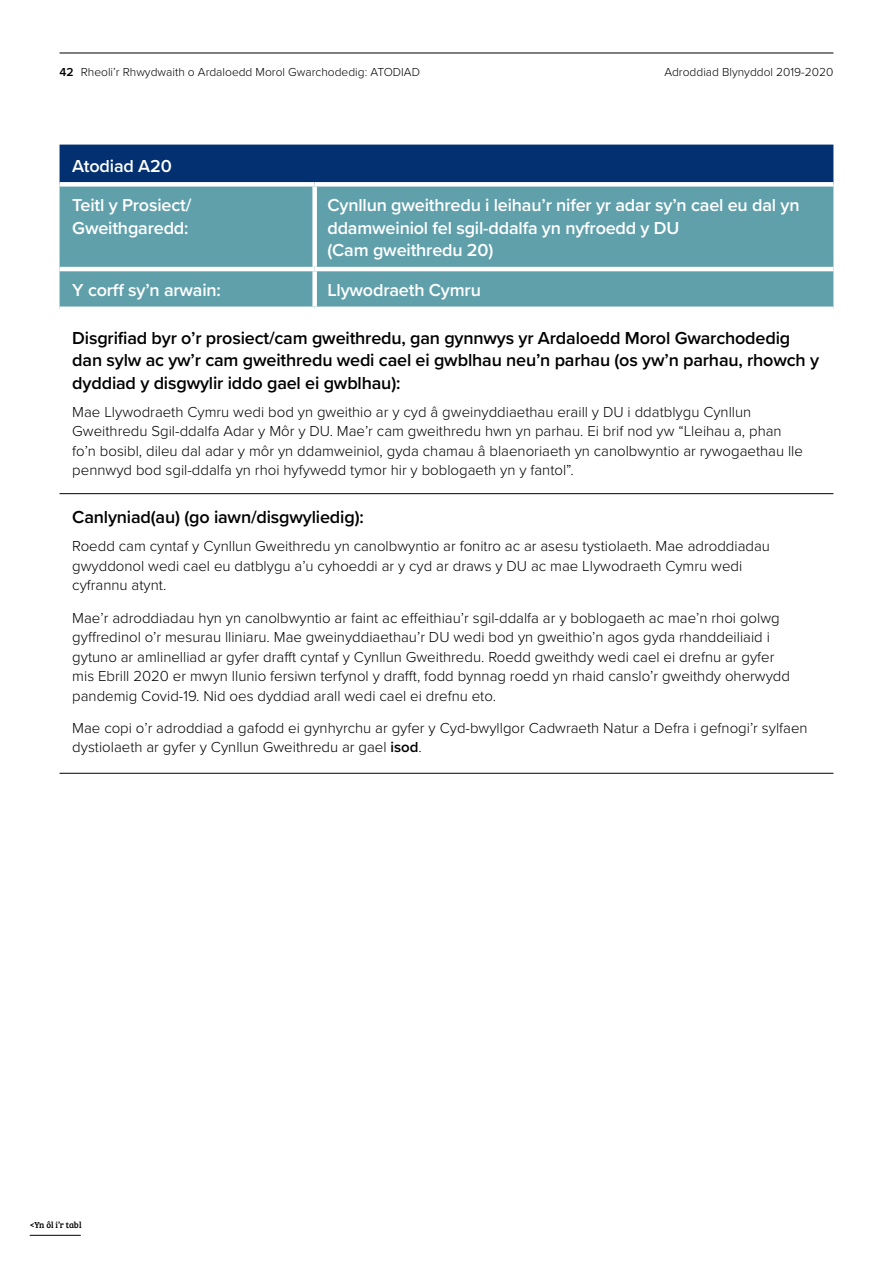
<style>
.page{position:relative;width:893px;height:1263px;background:#fff}
.page>*{position:absolute;margin:0;border:0;box-sizing:border-box;transform-origin:0 0}
.Semibold_space_after{font:600 18px/22.5px "Proxima Nova";letter-spacing:-.01em;color:#000}
.t1{font:600 18px/22.5px "Proxima Nova";letter-spacing:-.01em;color:#fff}
.t2{font:300 15px/19.5px "Proxima Nova";color:#000}
.t3{font:300 12px "Proxima Nova";color:#000}
.Page_Header_New{font:9px "Bree Serif";letter-spacing:-.005em;color:#000}
.s1{font-weight:600}
</style>
<div class="page">
<hr style="left:60px;top:53px;width:773px;height:1px;background:#000">
<hr style="left:30px;top:1235px;width:51px;height:1px;background:#000">
<div style="left:60px;top:145px;width:773px;height:37px;background:#023071"></div>
<div style="left:60px;top:187px;width:773px;height:120px;background:#60a0ab"></div>
<hr style="left:315px;top:267px;width:518px;height:4px;background:#fff">
<div style="left:312px;top:187px;width:5px;height:80px;background:#fff"></div>
<hr style="left:60px;top:267px;width:255px;height:4px;background:#fff">
<div style="left:312px;top:271px;width:5px;height:36px;background:#fff"></div>
<hr style="left:60px;top:493px;width:773px;height:1px;background:#000">
<hr style="left:60px;top:773px;width:773px;height:1px;background:#000">
<p class="t3" style="left:60px;top:63px;width:362px"><span class="s1">42</span> Rheoli’r Rhwydwaith o Ardaloedd Morol Gwarchodedig: ATODIAD</p>
<p class="t3" style="left:664px;top:63px;width:171px">Adroddiad Blynyddol 2019-2020</p>
<p class="t1" style="left:72px;top:154px;width:101px">Atodiad A20</p>
<p class="t1" style="left:72px;top:194px;width:121px">Teitl y Prosiect/<br>Gweithgaredd:</p>
<p class="t1" style="left:327px;top:194px;width:474px">Cynllun gweithredu i leihau’r nifer yr adar sy’n cael eu dal yn ddamweiniol fel sgil-ddalfa yn nyfroedd y DU<br>(Cam gweithredu 20)</p>
<p class="t1" style="left:72px;top:278px;width:150px">Y corff sy’n arwain:</p>
<p class="t1" style="left:327px;top:278px;width:155px">Llywodraeth Cymru</p>
<p class="Semibold_space_after" style="left:72px;top:326px;width:748px">Disgrifiad byr o’r prosiect/cam gweithredu, gan gynnwys yr Ardaloedd Morol Gwarchodedig dan sylw ac yw’r cam gweithredu wedi cael ei gwblhau neu’n parhau (os yw’n parhau, rhowch y dyddiad y disgwylir iddo gael ei gwblhau):</p>
<p class="t2" style="left:72px;top:401px;width:732px">Mae Llywodraeth Cymru wedi bod yn gweithio ar y cyd â gweinyddiaethau eraill y DU i ddatblygu Cynllun Gweithredu Sgil-ddalfa Adar y Môr y DU. Mae’r cam gweithredu hwn yn parhau. Ei brif nod yw “Lleihau a, phan fo’n bosibl, dileu dal adar y môr yn ddamweiniol, gyda chamau â blaenoriaeth yn canolbwyntio ar rywogaethau lle pennwyd bod sgil-ddalfa yn rhoi hyfywedd tymor hir y boblogaeth yn y fantol”.</p>
<p class="Semibold_space_after" style="left:72px;top:505px;width:293px">Canlyniad(au) (go iawn/disgwyliedig):</p>
<p class="t2" style="left:72px;top:536px;width:699px">Roedd cam cyntaf y Cynllun Gweithredu yn canolbwyntio ar fonitro ac ar asesu tystiolaeth. Mae adroddiadau gwyddonol wedi cael eu datblygu a’u cyhoeddi ar y cyd ar draws y DU ac mae Llywodraeth Cymru wedi cyfrannu atynt.</p>
<p class="t2" style="left:72px;top:607px;width:719px">Mae’r adroddiadau hyn yn canolbwyntio ar faint ac effeithiau’r sgil-ddalfa ar y boblogaeth ac mae’n rhoi golwg gyffredinol o’r mesurau lliniaru. Mae gweinyddiaethau’r DU wedi bod yn gweithio’n agos gyda rhanddeiliaid i gytuno ar amlinelliad ar gyfer drafft cyntaf y Cynllun Gweithredu. Roedd gweithdy wedi cael ei drefnu ar gyfer mis Ebrill 2020 er mwyn llunio fersiwn terfynol y drafft, fodd bynnag roedd yn rhaid canslo’r gweithdy oherwydd pandemig Covid-19. Nid oes dyddiad arall wedi cael ei drefnu eto.</p>
<p class="t2" style="left:72px;top:717px;width:737px">Mae copi o’r adroddiad a gafodd ei gynhyrchu ar gyfer y Cyd-bwyllgor Cadwraeth Natur a Defra i gefnogi’r sylfaen dystiolaeth ar gyfer y Cynllun Gweithredu ar gael <span class="s1">isod</span>.</p>
<h1 class="Page_Header_New" style="left:30px;top:1218px;width:53px">&lt;Yn ôl i’r tabl</h1>
</div>
